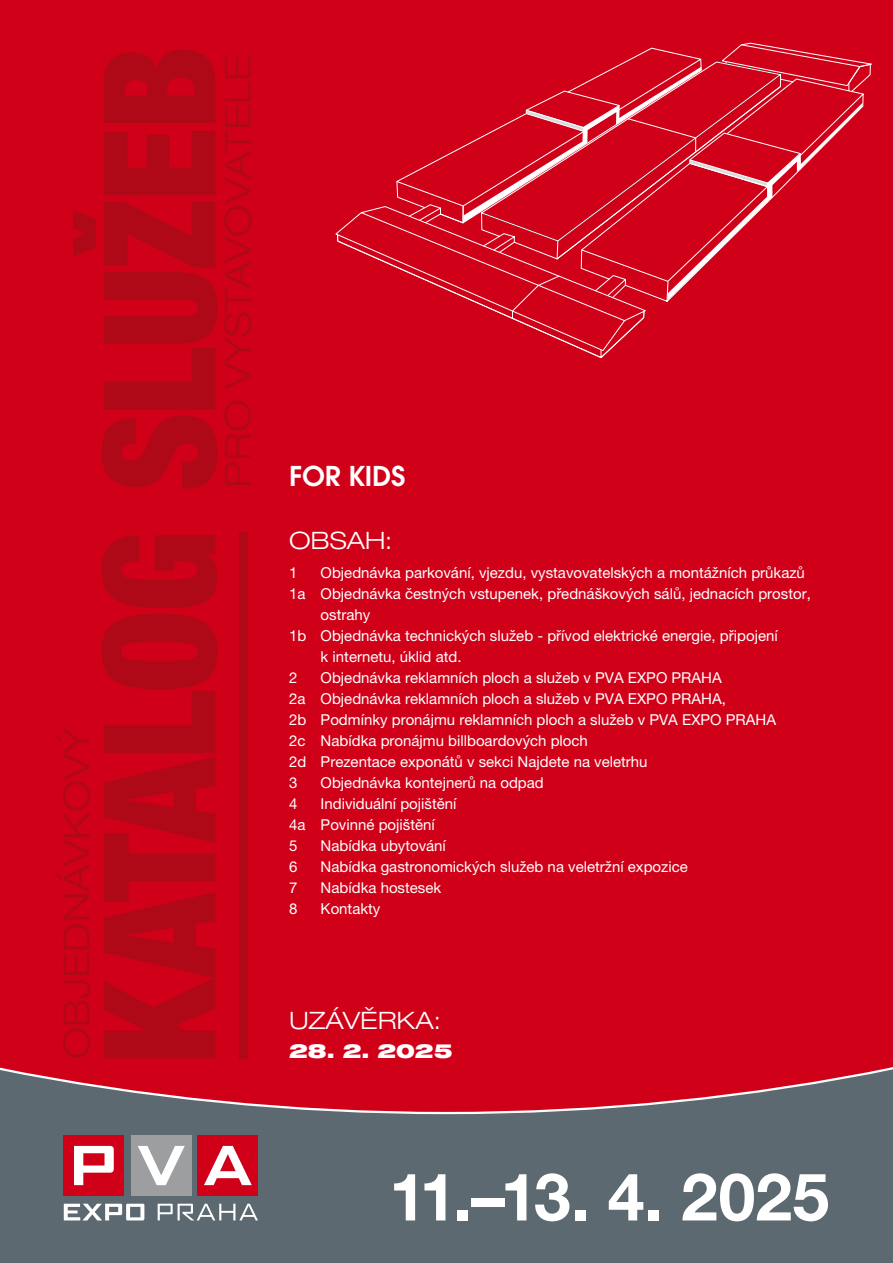
<style>
.page{position:relative;width:893px;height:1263px;background:#5d6970}
.page>*{position:absolute;margin:0;border:0;box-sizing:border-box;transform-origin:0 0}
.t1{font:900 condensed 156.15px "Helvetica Neue LT Pro";letter-spacing:-.02em;color:#af0917;scale:.95 1}
.t2{font:700 66px "Helvetica Neue LT Pro";color:#fff}
.t3{font:300 expanded 36px "Helvetica Neue LT Pro";color:#af0917;scale:1.06 1}
.t4{font:300 expanded 36px "Helvetica Neue LT Pro";color:#af0917;scale:1.05 1}
.t5{font:30px "Avant Gar Got Itc TOT Dem";color:#fff}
.t6{font:300 expanded 24px "Helvetica Neue LT Pro";color:#fff;scale:1.06 1}
.t7{font:900 expanded 19.5px "Helvetica Neue LT Pro";color:#fff}
.t8{font:15px/21px "Helvetica Neue LT Pro";color:#fff}
</style>
<div class="page">
<div style="left:0;top:0;width:893px;height:1114px;background:#d10019"></div>
<div style="left:239px;top:531px;width:9px;height:528px;background:#af0917"></div>
<div style="left:64px;top:1135px;width:60px;height:60px;background:#d10019"></div>
<div style="left:131px;top:1135px;width:60px;height:60px;background:#9c9e9f"></div>
<div style="left:198px;top:1135px;width:60px;height:60px;background:#d10019"></div>
<svg style="left:74px;top:1146px;width:40px;height:39px"></svg>
<svg style="left:138px;top:1146px;width:47px;height:39px"></svg>
<svg style="left:204px;top:1146px;width:48px;height:39px"></svg>
<svg style="left:64px;top:1204px;width:194px;height:16px"></svg>
<svg style="left:463px;top:43px;width:411px;height:258px;background:#d20b22"></svg>
<svg style="left:337px;top:74px;width:527px;height:284px;background:#d30c24"></svg>
<h1 class="t1" style="left:63px;top:1064px;width:1073px;rotate:-90deg">KATALOG SLUŽEB</h1>
<h3 class="t3" style="left:217px;top:488px;width:410px;rotate:-90deg">PRO VYSTAVOVATELE</h3>
<h3 class="t4" style="left:55px;top:1059px;width:317px;rotate:-90deg">OBJEDNÁVKOVÝ</h3>
<h3 class="t5" style="left:289px;top:458px;width:118px">FOR KIDS</h3>
<h3 class="t6" style="left:289px;top:526px;width:99px">OBSAH:</h3>
<p class="t8" style="left:289px;top:562px;width:10px">1</p>
<p class="t8" style="left:321px;top:562px;width:486px">Objednávka parkování, vjezdu, vystavovatelských a montážních průkazů</p>
<p class="t8" style="left:289px;top:583px;width:523px">1a Objednávka čestných vstupenek, přednáškových sálů, jednacích prostor,</p>
<p class="t8" style="left:321px;top:604px;width:51px">ostrahy</p>
<p class="t8" style="left:289px;top:625px;width:490px">1b Objednávka technických služeb - přívod elektrické energie, připojení</p>
<p class="t8" style="left:321px;top:646px;width:142px">k internetu, úklid atd.</p>
<p class="t8" style="left:289px;top:667px;width:10px">2</p>
<p class="t8" style="left:289px;top:667px;width:488px;text-indent:32px">Objednávka reklamních ploch a služeb v PVA EXPO PRAHA<br>2a Objednávka reklamních ploch a služeb v PVA EXPO PRAHA,<br>2b Podmínky pronájmu reklamních ploch a služeb v PVA EXPO PRAHA 2c Nabídka pronájmu billboardových ploch<br>2d Prezentace exponátů v sekci Najdete na veletrhu<br>3</p>
<p class="t8" style="left:321px;top:772px;width:225px">Objednávka kontejnerů na odpad</p>
<p class="t8" style="left:289px;top:793px;width:169px;text-indent:32px">Individuální pojištění<br>4a Povinné pojištění<br>5</p>
<p class="t8" style="left:289px;top:793px;width:10px">4</p>
<p class="t8" style="left:321px;top:835px;width:127px">Nabídka ubytování</p>
<p class="t8" style="left:289px;top:856px;width:10px">6</p>
<p class="t8" style="left:321px;top:856px;width:369px">Nabídka gastronomických služeb na veletržní expozice</p>
<p class="t8" style="left:289px;top:877px;width:10px">7</p>
<p class="t8" style="left:321px;top:877px;width:122px">Nabídka hostesek</p>
<p class="t8" style="left:289px;top:898px;width:10px">8</p>
<p class="t8" style="left:321px;top:898px;width:61px">Kontakty</p>
<h3 class="t6" style="left:289px;top:1006px;width:145px">UZÁVĚRKA:</h3>
<h3 class="t7" style="left:289px;top:1038px;width:165px">28. 2. 2025</h3>
<h2 class="t2" style="left:389px;top:1156px;width:441px">11.–13. 4. 2025</h2>
</div>
